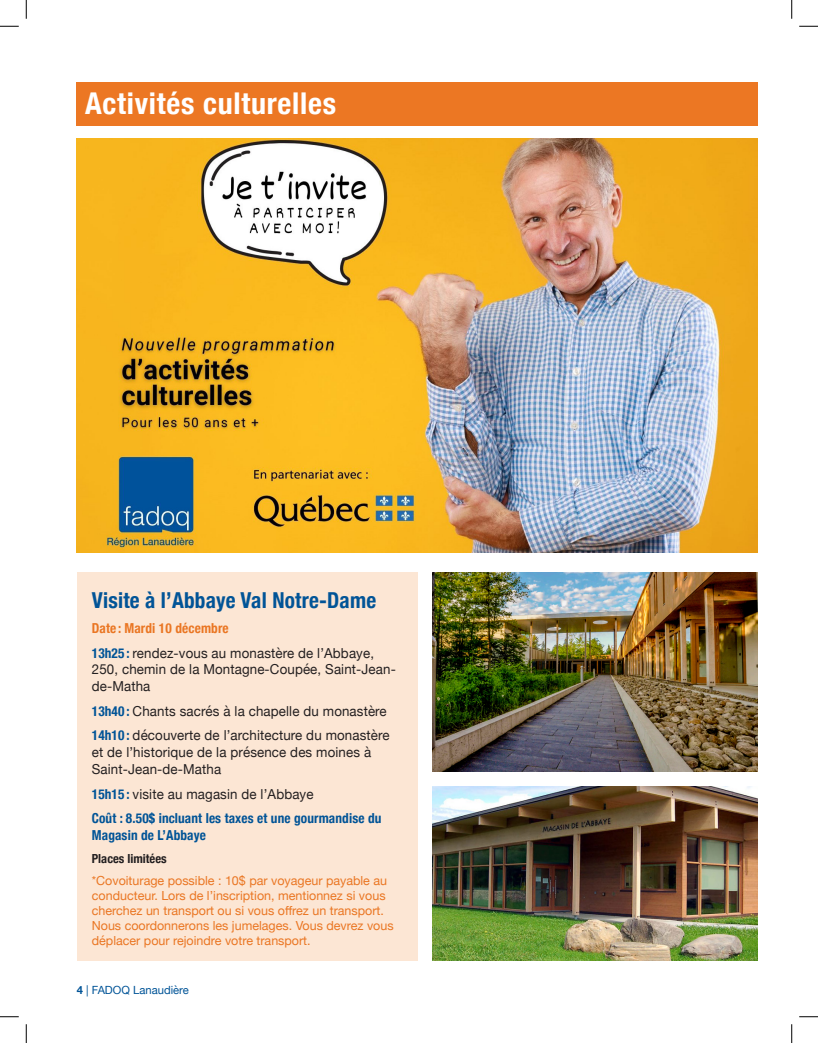
<style>
.page{position:relative;width:818px;height:1043px;background:#fff}
.page>*{position:absolute;margin:0;border:0;box-sizing:border-box;transform-origin:0 0}
.Titre_30_pt{font:700 condensed 30px "Helvetica Neue";letter-spacing:.025em;color:#fff}
.Texte_Courant{font:700 condensed 22px "Helvetica Neue";letter-spacing:.01em;color:#015497}
.Texte_Courant-2{font:13.75px/16.8px "Helvetica Neue";letter-spacing:.01em;color:#231f20}
.Texte_Courant-3{font:700 condensed 13.75px/16.8px "Helvetica Neue";letter-spacing:.01em;color:#015497}
.Texte_Courant-4{font:700 condensed 13.75px "Helvetica Neue";letter-spacing:.01em;color:#ea7623}
.Texte_Courant-5{font:12.5px/15px "Helvetica Neue";color:#ea7623}
.Texte_Courant-6{font:700 condensed 12.5px "Helvetica Neue";color:#231f20}
.t1{font:11.25px "Helvetica Neue";color:#015497}
.s1{font-weight:700;font-stretch:condensed;color:#015497}
.s2{font-weight:700}
</style>
<div class="page">
<div style="left:77px;top:572px;width:340px;height:388px;background:#fce6d4"></div>
<img style="left:432px;top:572px;width:326px;height:199px">
<img style="left:76px;top:139px;width:681px;height:413px">
<div style="left:76px;top:82px;width:681px;height:44px;background:#ec7723"></div>
<img style="left:432px;top:786px;width:326px;height:174px">
<svg style="left:0;top:25px;width:19px;height:2px"></svg>
<svg style="left:799px;top:25px;width:19px;height:2px"></svg>
<svg style="left:0;top:1016px;width:19px;height:1px"></svg>
<svg style="left:799px;top:1016px;width:19px;height:1px"></svg>
<svg style="left:25px;top:0;width:2px;height:19px"></svg>
<svg style="left:25px;top:1024px;width:2px;height:18px"></svg>
<svg style="left:791px;top:0;width:1px;height:19px"></svg>
<svg style="left:791px;top:1024px;width:1px;height:18px"></svg>
<p class="Titre_30_pt" style="left:85px;top:79px;width:252px">Activités culturelles</p>
<p class="Texte_Courant" style="left:92px;top:582px;width:286px">Visite à l’Abbaye Val Notre-Dame</p>
<p class="Texte_Courant-4" style="left:92px;top:616px;width:138px">Date : Mardi 10 décembre</p>
<p class="Texte_Courant-2" style="left:92px;top:645px;width:305px"><span class="s1">13h25 :</span> rendez-vous au monastère de l’Abbaye,<br>250, chemin de la Montagne-Coupée, Saint-Jean&shy;de-Matha</p>
<p class="Texte_Courant-2" style="left:92px;top:703px;width:296px"><span class="s1">13h40 :</span> Chants sacrés à la chapelle du monastère</p>
<p class="Texte_Courant-2" style="left:92px;top:728px;width:299px"><span class="s1">14h10 :</span> découverte de l’architecture du monastère et de l’historique de la présence des moines à<br>Saint-Jean-de-Matha</p>
<p class="Texte_Courant-2" style="left:92px;top:786px;width:223px"><span class="s1">15h15 :</span> visite au magasin de l’Abbaye</p>
<p class="Texte_Courant-3" style="left:92px;top:808px;width:291px">Coût : 8.50$ incluant les taxes et une gourmandise du<br>Magasin de L’Abbaye</p>
<p class="Texte_Courant-6" style="left:92px;top:847px;width:76px">Places limitées</p>
<p class="Texte_Courant-5" style="left:92px;top:874px;width:303px">*Covoiturage possible : 10$ par voyageur payable au conducteur. Lors de l’inscription, mentionnez si vous cherchez un transport ou si vous offrez un transport.<br>Nous coordonnerons les jumelages. Vous devrez vous déplacer pour rejoindre votre transport.</p>
<p class="t1" style="left:77px;top:981px;width:113px"><span class="s2">4</span> | FADOQ Lanaudière</p>
</div>
